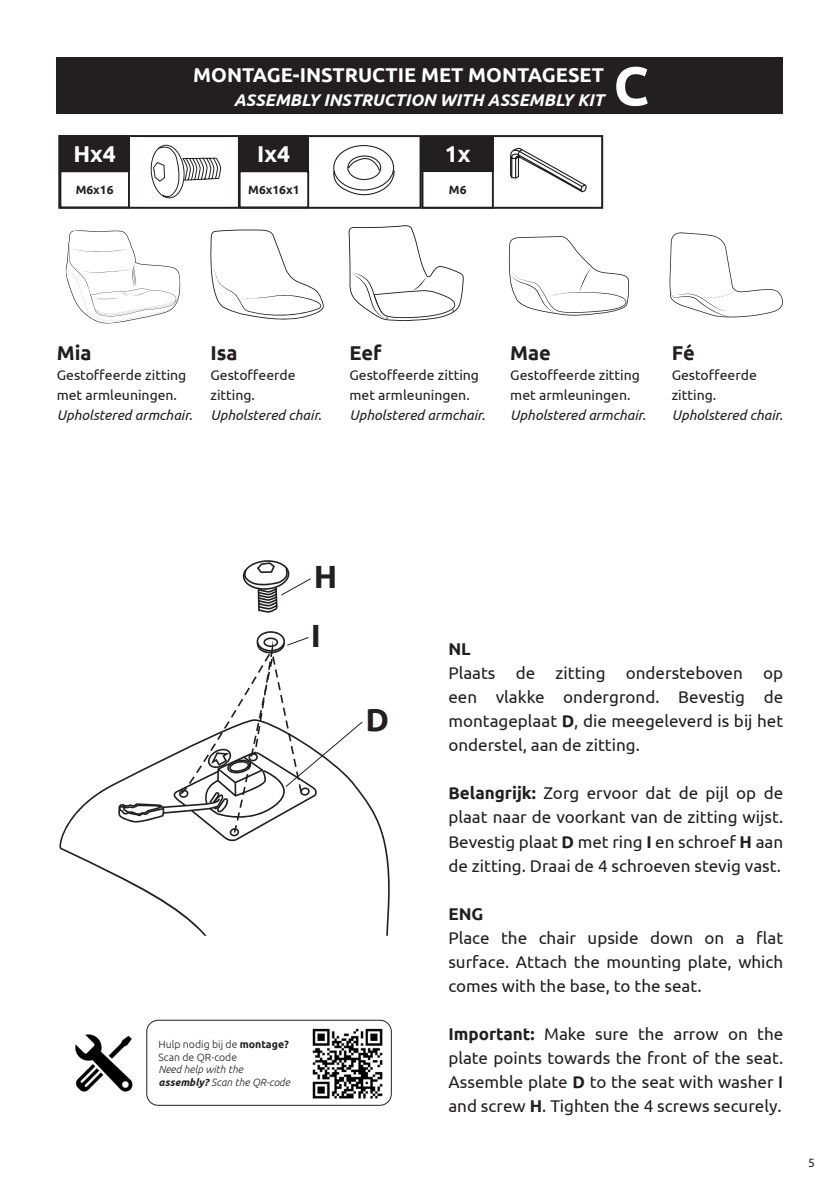
<style>
.page{position:relative;width:840px;height:1191px;background:#fff}
.page>*{position:absolute;margin:0;border:0;box-sizing:border-box;transform-origin:0 0}
.t1{font:700 54.6px "Ubuntu";color:#fff}
.t2{font:700 32px "Ubuntu";color:#231f20}
.t3{font:700 23px "Ubuntu";color:#fff}
.t4{font:700 20px "Ubuntu";color:#fff}
.t5{font:700 20px "Ubuntu";color:#231f20}
.t6{font:17px/24px "Ubuntu";color:#231f20;text-align:justify}
.t7{font:italic 700 17px "Ubuntu";color:#fff}
.t8{font:700 17px "Ubuntu";color:#231f20}
.t9{font:14px/20px "Ubuntu";color:#231f20}
.t10{font:italic 14px "Ubuntu";color:#231f20}
.t11{font:700 12px "Ubuntu";color:#231f20}
.t12{font:12px "Ubuntu";color:#231f20}
.t13{font:italic 300 10.4px/12.6px "Ubuntu";color:#231f20}
.s1{font-style:normal}
.s2{font-weight:700;font-style:normal}
.s3{font-weight:700}
.s4{font-weight:500}
</style>
<div class="page">
<img style="left:75px;top:1034px;width:58px;height:58px">
<img style="left:312px;top:1028px;width:71px;height:71px">
<div style="left:146px;top:1019px;width:245px;height:86px;border:1px solid #231f20;border-radius:11px"></div>
<div style="left:57px;top:57px;width:725px;height:56px;background:#231f20"></div>
<div style="left:58px;top:135px;width:182px;height:74px;border:2px solid #231f20"></div>
<div style="left:59px;top:135px;width:71px;height:36px;background:#231f20"></div>
<svg style="left:151px;top:144px;width:70px;height:54px"></svg>
<div style="left:240px;top:135px;width:181px;height:74px;border:2px solid #231f20"></div>
<div style="left:421px;top:135px;width:182px;height:74px;border:2px solid #231f20"></div>
<div style="left:238px;top:135px;width:71px;height:36px;background:#231f20"></div>
<div style="left:421px;top:136px;width:72px;height:35px;background:#231f20"></div>
<div style="left:239px;top:171px;width:69px;height:36px;background:#fff"></div>
<div style="left:238px;top:170px;width:71px;height:38px;border:2px solid #231f20"></div>
<div style="left:59px;top:170px;width:71px;height:38px;border:2px solid #231f20"></div>
<div style="left:421px;top:170px;width:72px;height:39px;border:2px solid #231f20"></div>
<svg style="left:333px;top:145px;width:62px;height:51px"></svg>
<svg style="left:510px;top:147px;width:77px;height:46px"></svg>
<svg style="left:65px;top:230px;width:115px;height:94px"></svg>
<svg style="left:210px;top:229px;width:114px;height:91px"></svg>
<svg style="left:348px;top:225px;width:115px;height:96px"></svg>
<svg style="left:508px;top:236px;width:121px;height:79px"></svg>
<svg style="left:669px;top:232px;width:113px;height:85px"></svg>
<svg style="left:59px;top:781px;width:331px;height:154px"></svg>
<svg style="left:242px;top:560px;width:69px;height:53px"></svg>
<svg style="left:118px;top:631px;width:245px;height:210px"></svg>
<p class="t4" style="left:193px;top:63px;width:412px">MONTAGE-INSTRUCTIE MET MONTAGESET</p>
<p class="t7" style="left:234px;top:90px;width:371px">ASSEMBLY INSTRUCTION WITH ASSEMBLY KIT</p>
<p class="t1" style="left:613px;top:53px;width:37px">C</p>
<p class="t3" style="left:73px;top:140px;width:44px">Hx4</p>
<p class="t3" style="left:257px;top:140px;width:34px">Ix4</p>
<p class="t3" style="left:444px;top:140px;width:27px">1x</p>
<p class="t11" style="left:76px;top:182px;width:39px">M6x16</p>
<p class="t11" style="left:248px;top:182px;width:53px">M6x16x1</p>
<p class="t11" style="left:448px;top:182px;width:19px">M6</p>
<p class="t5" style="left:57px;top:341px;width:36px">Mia</p>
<p class="t9" style="left:57px;top:365px;width:131px">Gestoffeerde zitting</p>
<p class="t9" style="left:57px;top:385px;width:122px">met armleuningen.</p>
<p class="t10" style="left:57px;top:407px;width:137px">Upholstered armchair.</p>
<p class="t5" style="left:210px;top:341px;width:29px">Isa</p>
<p class="t9" style="left:210px;top:365px;width:87px">Gestoffeerde zitting.</p>
<p class="t10" style="left:210px;top:407px;width:113px">Upholstered chair.</p>
<p class="t5" style="left:349px;top:341px;width:33px">Eef</p>
<p class="t9" style="left:349px;top:365px;width:131px">Gestoffeerde zitting</p>
<p class="t9" style="left:349px;top:385px;width:122px">met armleuningen.</p>
<p class="t10" style="left:349px;top:407px;width:137px">Upholstered armchair.</p>
<p class="t5" style="left:510px;top:341px;width:42px">Mae</p>
<p class="t9" style="left:510px;top:365px;width:131px">Gestoffeerde zitting</p>
<p class="t9" style="left:510px;top:385px;width:122px">met armleuningen.</p>
<p class="t10" style="left:510px;top:407px;width:137px">Upholstered armchair.</p>
<p class="t5" style="left:671px;top:341px;width:24px">Fé</p>
<p class="t9" style="left:671px;top:365px;width:87px">Gestoffeerde zitting.</p>
<p class="t10" style="left:671px;top:407px;width:113px">Upholstered chair.</p>
<p class="t2" style="left:313px;top:557px;width:25px">H</p>
<p class="t2" style="left:311px;top:616px;width:12px">I</p>
<p class="t2" style="left:365px;top:700px;width:25px">D</p>
<p class="t13" style="left:158px;top:1038px;width:133px"><span class="s1">Hulp nodig bij de</span> <span class="s2">montage?<br></span><span class="s1">Scan de QR-code<br></span>Need help with the <span class="s3">assembly?</span> Scan the QR-code</p>
<p class="t8" style="left:448px;top:639px;width:24px">NL</p>
<p class="t6" style="left:448px;top:661px;width:336px">Plaats de zitting ondersteboven op een vlakke ondergrond. Bevestig de montageplaat <span class="s3">D</span>, die meegeleverd is bij het onderstel, aan de zitting.</p>
<p class="t6" style="left:448px;top:781px;width:336px"><span class="s3">Belangrijk:</span> Zorg ervoor dat de pijl op de plaat naar de voorkant van de zitting wijst.<br>Bevestig plaat <span class="s3">D</span> met ring <span class="s3">I</span> en schroef <span class="s3">H</span> aan de zitting. Draai de 4 schroeven stevig vast.</p>
<p class="t8" style="left:448px;top:903px;width:37px">ENG</p>
<p class="t6" style="left:448px;top:925px;width:336px">Place the chair upside down on a flat surface. Attach the mounting plate, which comes with the base, to the seat.</p>
<p class="t6" style="left:448px;top:1021px;width:336px"><span class="s3">Important:</span> Make sure the arrow on the plate points towards the front of the seat.<br>Assemble plate <span class="s3">D</span> to the seat with washer <span class="s4">I </span>and screw <span class="s3">H</span>. Tighten the 4 screws securely.</p>
<p class="t12" style="left:807px;top:1155px;width:8px">5</p>
</div>
